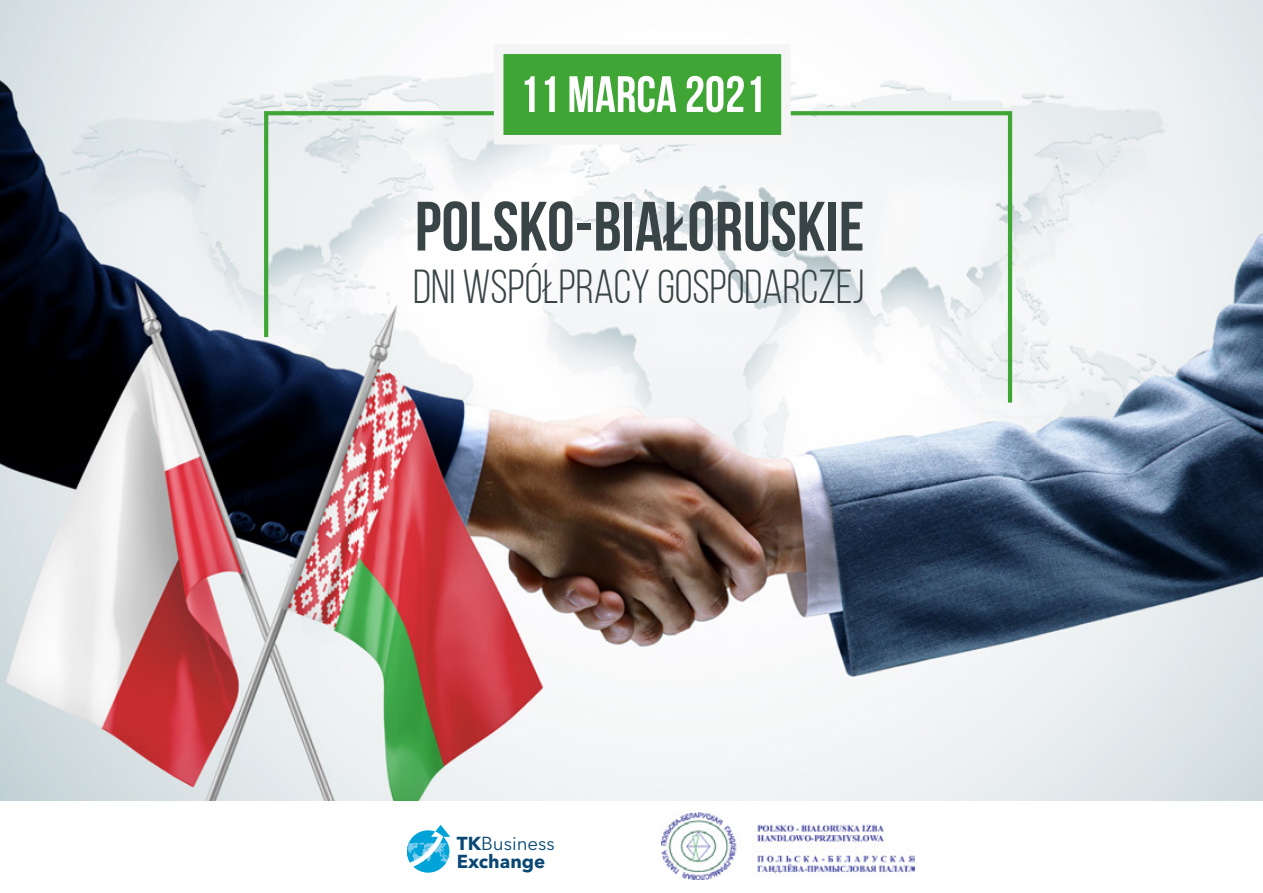
<style>
.page{position:relative;width:1263px;height:893px;background:#fff}
.page>*{position:absolute;margin:0;border:0;box-sizing:border-box;transform-origin:0 0}
.t1{font:700 69.6px "Bebas Neue";color:#394446}
.t2{font:700 51px "Bebas Neue";color:#fff}
.t3{font:47.55px "Bebas Neue";color:#394446}
.t4{font:700 18.6px/17.5px "Avenir Next LT Pro";color:#094774}
.s1{font-weight:400}
</style>
<div class="page">
<img style="left:0;top:0;width:1263px;height:801px">
<svg style="left:262px;top:109px;width:752px;height:298px"></svg>
<div style="left:494px;top:44px;width:297px;height:101px;background:#3fa535;border:10px solid #f5f5f5"></div>
<img style="left:661px;top:813px;width:253px;height:66px">
<svg style="left:406px;top:825px;width:45px;height:48px"></svg>
<img style="left:407px;top:843px;width:43px;height:22px">
<p class="t2" style="left:519px;top:66px;width:248px">11 MARCA 2021</p>
<h1 class="t1" style="left:415px;top:188px;width:451px">POLSKO-BIAŁORUSKIE</h1>
<p class="t3" style="left:413px;top:261px;width:453px">DNI WSPÓŁPRACY GOSPODARCZEJ</p>
<p class="t4" style="left:457px;top:835px;width:99px">TK<span class="s1">Business<br></span>Exchange</p>
</div>
